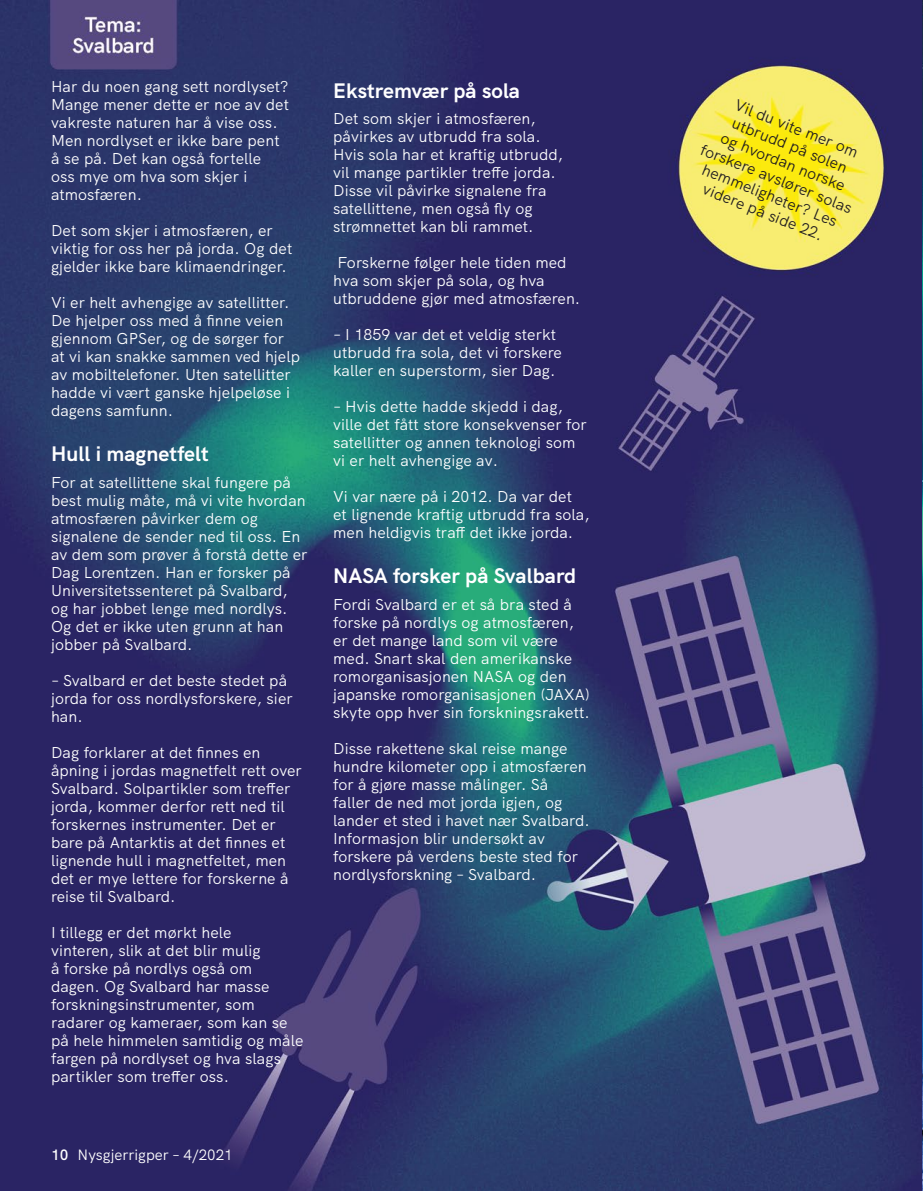
<style>
.page{position:relative;width:923px;height:1191px;background:#fff}
.page>*{position:absolute;margin:0;border:0;box-sizing:border-box;transform-origin:0 0}
.Mellomoverskrift_14{font:700 21px "HK Grotesk";letter-spacing:.005em;color:#fff}
.Tekst_9_5_11{font:15.75px/18px "HK Grotesk";letter-spacing:.005em;color:#fff}
.Tekst_9_5_11-2{font:15.75px/18px "HK Grotesk";color:#231f20;text-align:center}
.t1{font:15px "HK Grotesk";color:#fff}
.t2{font:600 15px "HK Grotesk";color:#fff}
</style>
<div class="page">
<img style="left:0;top:0;width:922px;height:1191px">
<img style="left:922px;top:0;width:1px;height:1191px">
<p class="Tekst_9_5_11" style="left:51px;top:76px;width:239px">Har du noen gang sett nordlyset?<br>Mange mener dette er noe av det vakreste naturen har å vise oss.<br>Men nordlyset er ikke bare pent å se på. Det kan også fortelle oss mye om hva som skjer i atmosfæren.</p>
<p class="Tekst_9_5_11" style="left:51px;top:220px;width:243px">Det som skjer i atmosfæren, er viktig for oss her på jorda. Og det gjelder ikke bare klimaendringer.</p>
<p class="Tekst_9_5_11" style="left:51px;top:292px;width:251px">Vi er helt avhengige av satellitter.<br>De hjelper oss med å finne veien gjennom GPSer, og de sørger for at vi kan snakke sammen ved hjelp av mobiltelefoner. Uten satellitter hadde vi vært ganske hjelpeløse i dagens samfunn.</p>
<p class="Mellomoverskrift_14" style="left:51px;top:438px;width:159px">Hull i magnetfelt</p>
<p class="Tekst_9_5_11" style="left:51px;top:472px;width:258px">For at satellittene skal fungere på best mulig måte, må vi vite hvordan atmosfæren påvirker dem og signalene de sender ned til oss. En av dem som prøver å forstå dette er<br>Dag Lorentzen. Han er forsker på<br>Universitetssenteret på Svalbard, og har jobbet lenge med nordlys.<br>Og det er ikke uten grunn at han jobber på Svalbard.</p>
<p class="Tekst_9_5_11" style="left:51px;top:670px;width:243px">– Svalbard er det beste stedet på jorda for oss nordlysforskere, sier han.</p>
<p class="Tekst_9_5_11" style="left:51px;top:742px;width:252px">Dag forklarer at det finnes en åpning i jordas magnetfelt rett over<br>Svalbard. Solpartikler som treffer jorda, kommer derfor rett ned til forskernes instrumenter. Det er bare på Antarktis at det finnes et lignende hull i magnetfeltet, men det er mye lettere for forskerne å reise til Svalbard.</p>
<p class="Tekst_9_5_11" style="left:51px;top:922px;width:254px">I tillegg er det mørkt hele<br>vinteren, slik at det blir mulig<br>å forske på nordlys også om dagen. Og Svalbard har masse forskningsinstrumenter, som radarer og kameraer, som kan se på hele himmelen samtidig og måle fargen på nordlyset og hva slags partikler som treffer oss.</p>
<p class="t2" style="left:51px;top:1143px;width:19px">10</p>
<p class="t1" style="left:78px;top:1143px;width:157px">Nysgjerrigper – 4/2021</p>
<p class="Mellomoverskrift_14" style="left:333px;top:74px;width:188px">Ekstremvær på sola</p>
<p class="Tekst_9_5_11" style="left:333px;top:108px;width:231px">Det som skjer i atmosfæren, påvirkes av utbrudd fra sola.<br>Hvis sola har et kraftig utbrudd, vil mange partikler treffe jorda.<br>Disse vil påvirke signalene fra satellittene, men også fly og strømnettet kan bli rammet.</p>
<p class="Tekst_9_5_11" style="left:333px;top:252px;width:249px">Forskerne følger hele tiden med hva som skjer på sola, og hva utbruddene gjør med atmosfæren.</p>
<p class="Tekst_9_5_11" style="left:333px;top:324px;width:230px">– I 1859 var det et veldig sterkt utbrudd fra sola, det vi forskere kaller en superstorm, sier Dag.</p>
<p class="Tekst_9_5_11" style="left:333px;top:396px;width:255px">– Hvis dette hadde skjedd i dag, ville det fått store konsekvenser for satellitter og annen teknologi som vi er helt avhengige av.</p>
<p class="Tekst_9_5_11" style="left:333px;top:486px;width:258px">Vi var nære på i 2012. Da var det et lignende kraftig utbrudd fra sola, men heldigvis traff det ikke jorda.</p>
<p class="Mellomoverskrift_14" style="left:333px;top:559px;width:244px">NASA forsker på Svalbard</p>
<p class="Tekst_9_5_11" style="left:333px;top:594px;width:258px">Fordi Svalbard er et så bra sted å forske på nordlys og atmosfæren, er det mange land som vil være med. Snart skal den amerikanske romorganisasjonen NASA og den japanske romorganisasjonen (JAXA) skyte opp hver sin forskningsrakett.</p>
<p class="Tekst_9_5_11" style="left:333px;top:738px;width:258px">Disse rakettene skal reise mange hundre kilometer opp i atmosfæren for å gjøre masse målinger. Så<br>faller de ned mot jorda igjen, og lander et sted i havet nær Svalbard.<br>Informasjon blir undersøkt av forskere på verdens beste sted for nordlysforskning – Svalbard.</p>
<p class="Tekst_9_5_11-2" style="left:725px;top:88px;width:163px;rotate:22deg">Vil du vite mer om utbrudd på solen<br>og hvordan norske forskere avslører solas hemmeligheter? Les videre på side 22.</p>
</div>
